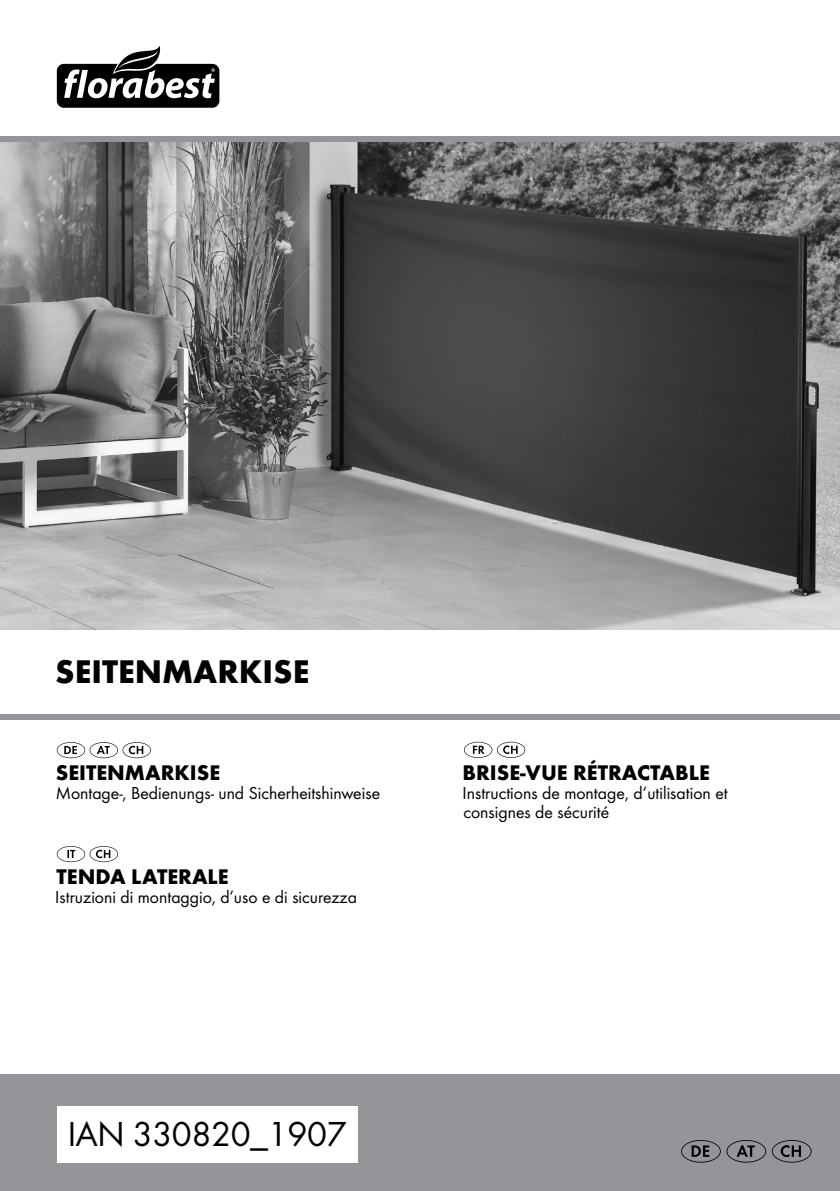
<style>
.page{position:relative;width:840px;height:1191px;background:#fff}
.page>*{position:absolute;margin:0;border:0;box-sizing:border-box;transform-origin:0 0}
.t1{font:36px "Futura Boo";letter-spacing:-.01em;color:#000}
.t2{font:700 34px "Futura";color:#000}
.t3{font:700 22px "Futura";color:#000}
.t4{font:18px/19px "Futura Boo";color:#000}
.t5{font:6px "Courier";color:#fff}
</style>
<div class="page">
<div style="left:0;top:1074px;width:839px;height:117px;background:#949499"></div>
<img style="left:0;top:142px;width:839px;height:487px">
<div style="left:0;top:136px;width:839px;height:6px;background:#949499"></div>
<div style="left:0;top:713px;width:839px;height:6px;background:#949499"></div>
<svg style="left:57px;top:742px;width:94px;height:16px"></svg>
<svg style="left:464px;top:742px;width:61px;height:16px"></svg>
<div style="left:54px;top:61px;width:168px;height:49px;border:10px solid #fff;border-radius:7px"></div>
<div style="left:57px;top:64px;width:162px;height:44px;background:#000;border-radius:7px"></div>
<svg style="left:64px;top:46px;width:151px;height:52px"></svg>
<svg style="left:681px;top:1140px;width:39px;height:22px"></svg>
<svg style="left:57px;top:846px;width:61px;height:16px"></svg>
<svg style="left:726px;top:1140px;width:39px;height:22px"></svg>
<div style="left:57px;top:1106px;width:300px;height:56px;background:#fff"></div>
<svg style="left:771px;top:1140px;width:40px;height:22px"></svg>
<p class="t5" style="left:211px;top:65px;width:5px">®</p>
<h2 class="t2" style="left:55px;top:650px;width:255px">SEITENMARKISE</h2>
<p class="t3" style="left:56px;top:759px;width:166px">SEITENMARKISE</p>
<p class="t4" style="left:56px;top:783px;width:325px">Montage-, Bedienungs- und Sicherheitshinweise</p>
<p class="t3" style="left:57px;top:863px;width:173px">TENDA LATERALE</p>
<p class="t4" style="left:55px;top:887px;width:303px">Istruzioni di montaggio, d’uso e di sicurezza</p>
<p class="t3" style="left:462px;top:758px;width:249px">BRISE-VUE RÉTRACTABLE</p>
<p class="t4" style="left:462px;top:783px;width:266px">Instructions de montage, d‘utilisation et consignes de sécurité</p>
<h1 class="t1" style="left:68px;top:1112px;width:280px">IAN 330820_1907</h1>
</div>
